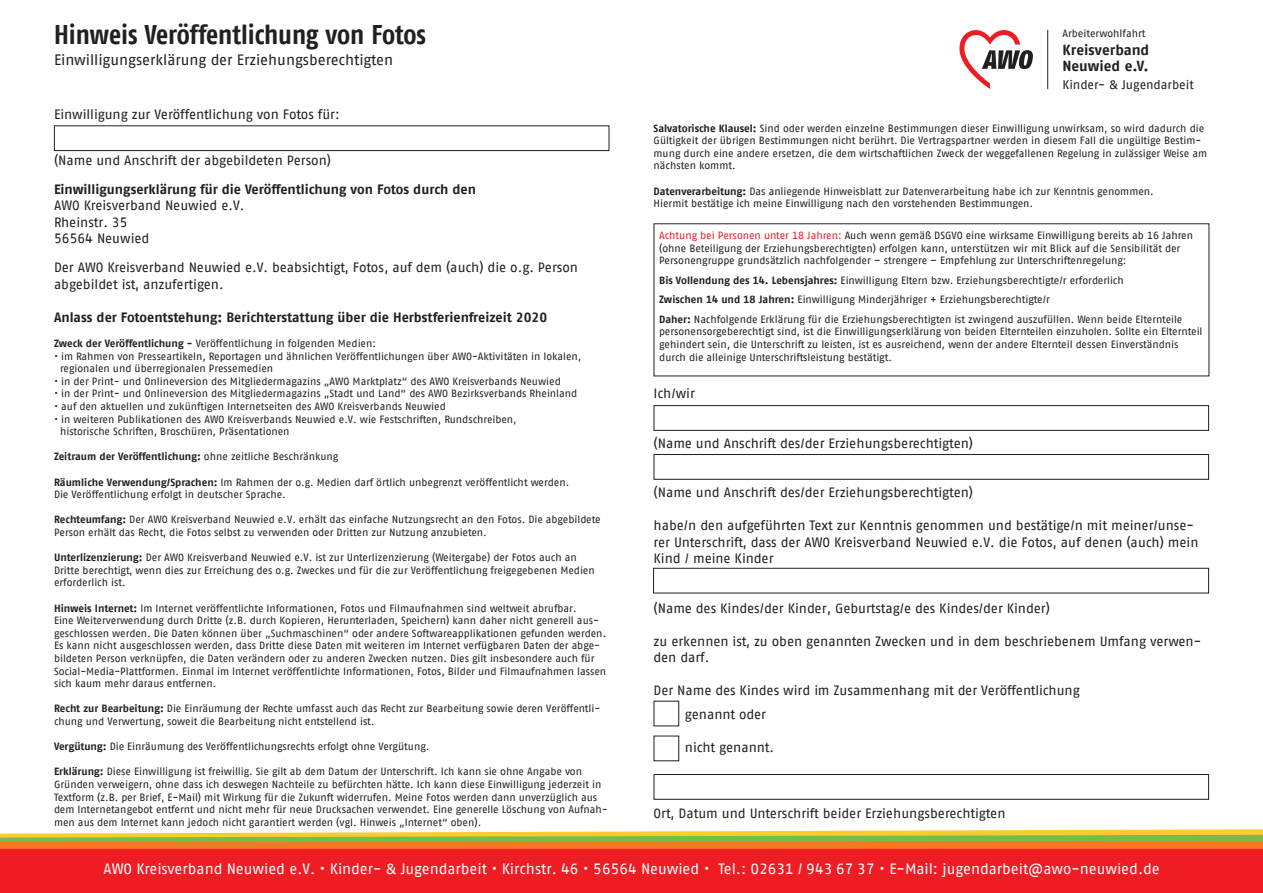
<style>
.page{position:relative;width:1263px;height:893px;background:#fff}
.page>*{position:absolute;margin:0;border:0;box-sizing:border-box;transform-origin:0 0}
.t1{font:700 27px "AWO Fago Cond";letter-spacing:-.005em;color:#231f20}
.t2{font:15px "AWO Fago Office";color:#fff}
.t3{font:15px "AWO Fago Office";color:#231f20}
.t4{font:700 14.55px/16.2px "AWO Fago Office";color:#231f20}
.t5{font:13.5px/16.5px "AWO Fago Office";color:#231f20}
.t6{font:700 13.5px "AWO Fago Office";letter-spacing:-.005em;color:#231f20}
.t7{font:12.45px "AWO Fago Office";letter-spacing:-.005em;color:#231f20}
.t8{font:10.5px/12.6px "AWO Fago Office";color:#231f20}
.t9{font:700 10.5px "AWO Fago Office";letter-spacing:-.005em;color:#231f20}
.s1{font-weight:700}
.s2{font-weight:400}
.s3{color:#ee1d23}
</style>
<div class="page">
<div style="left:0;top:836px;width:1263px;height:57px;background:#ee1d23"></div>
<svg style="left:0;top:829px;width:1263px;height:20px;background:#d5ae4b"></svg>
<div style="left:654px;top:405px;width:555px;height:26px;border:1px solid #231f20"></div>
<div style="left:654px;top:454px;width:555px;height:26px;border:1px solid #231f20"></div>
<div style="left:653px;top:568px;width:556px;height:25px;border:1px solid #231f20"></div>
<div style="left:654px;top:774px;width:555px;height:26px;border:1px solid #231f20"></div>
<div style="left:54px;top:125px;width:555px;height:26px;border:1px solid #231f20"></div>
<svg style="left:959px;top:30px;width:74px;height:59px"></svg>
<hr style="left:1047px;top:30px;width:1px;height:59px;background:#231f20">
<p class="t1" style="left:54px;top:19px;width:373px">Hinweis Veröffentlichung von Fotos</p>
<p class="t3" style="left:54px;top:52px;width:341px">Einwilligungserklärung der Erziehungsberechtigten</p>
<p class="t5" style="left:54px;top:106px;width:287px">Einwilligung zur Veröffentlichung von Fotos für:</p>
<p class="t5" style="left:54px;top:151px;width:279px">(Name und Anschrift der abgebildeten Person)</p>
<p class="t6" style="left:54px;top:181px;width:424px">Einwilligungserklärung für die Veröffentlichung von Fotos durch den</p>
<p class="t5" style="left:54px;top:197px;width:192px">AWO Kreisverband Neuwied e.V.</p>
<p class="t5" style="left:54px;top:214px;width:75px">Rheinstr. 35</p>
<p class="t5" style="left:54px;top:230px;width:97px">56564 Neuwied</p>
<p class="t5" style="left:54px;top:259px;width:526px">Der AWO Kreisverband Neuwied e.V. beabsichtigt, Fotos, auf dem (auch) die o.g. Person abgebildet ist, anzufertigen.</p>
<p class="t6" style="left:54px;top:309px;width:495px">Anlass der Fotoentstehung: Berichterstattung über die Herbstferienfreizeit 2020</p>
<p class="t8" style="left:54px;top:337px;width:323px"><span class="s1">Zweck der Veröffentlichung -</span> Veröffentlichung in folgenden Medien:</p>
<p class="t8" style="left:54px;top:349px;width:529px">• im Rahmen von Presseartikeln, Reportagen und ähnlichen Veröffentlichungen über AWO-Aktivitäten in lokalen,</p>
<p class="t8" style="left:60px;top:362px;width:215px">regionalen und überregionalen Pressemedien</p>
<p class="t8" style="left:54px;top:375px;width:508px">• in der Print- und Onlineversion des Mitgliedermagazins „AWO Marktplatz“ des AWO Kreisverbands Neuwied</p>
<p class="t8" style="left:54px;top:387px;width:525px">• in der Print- und Onlineversion des Mitgliedermagazins „Stadt und Land“ des AWO Bezirksverbands Rheinland</p>
<p class="t8" style="left:54px;top:400px;width:393px">• auf den aktuellen und zukünftigen Internetseiten des AWO Kreisverbands Neuwied</p>
<p class="t8" style="left:54px;top:412px;width:464px">• in weiteren Publikationen des AWO Kreisverbands Neuwied e.V. wie Festschriften, Rundschreiben,</p>
<p class="t8" style="left:60px;top:425px;width:231px">historische Schriften, Broschüren, Präsentationen</p>
<p class="t9" style="left:54px;top:451px;width:286px">Zeitraum der Veröffentlichung: <span class="s2">ohne zeitliche Beschränkung</span></p>
<p class="t8" style="left:54px;top:475px;width:517px"><span class="s1">Räumliche Verwendung/Sprachen:</span> Im Rahmen der o.g. Medien darf örtlich unbegrenzt veröffentlicht werden.</p>
<p class="t8" style="left:54px;top:488px;width:233px">Die Veröffentlichung erfolgt in deutscher Sprache.</p>
<p class="t8" style="left:54px;top:513px;width:548px"><span class="s1">Rechteumfang:</span> Der AWO Kreisverband Neuwied e.V. erhält das einfache Nutzungsrecht an den Fotos. Die abgebildete<br>Person erhält das Recht, die Fotos selbst zu verwenden oder Dritten zur Nutzung anzubieten.</p>
<p class="t8" style="left:54px;top:551px;width:542px"><span class="s1">Unterlizenzierung:</span> Der AWO Kreisverband Neuwied e.V. ist zur Unterlizenzierung (Weitergabe) der Fotos auch an<br>Dritte berechtigt, wenn dies zur Erreichung des o.g. Zweckes und für die zur Veröffentlichung freigegebenen Medien erforderlich ist.</p>
<p class="t8" style="left:54px;top:601px;width:524px"><span class="s1">Hinweis Internet:</span> Im Internet veröffentlichte Informationen, Fotos und Filmaufnahmen sind weltweit abrufbar.</p>
<p class="t8" style="left:54px;top:614px;width:554px">Eine Weiterverwendung durch Dritte (z.B. durch Kopieren, Herunterladen, Speichern) kann daher nicht generell aus&shy;geschlossen werden. Die Daten können über „Suchmaschinen“ oder andere Softwareapplikationen gefunden werden.<br>Es kann nicht ausgeschlossen werden, dass Dritte diese Daten mit weiteren im Internet verfügbaren Daten der abge&shy;bildeten Person verknüpfen, die Daten verändern oder zu anderen Zwecken nutzen. Dies gilt insbesondere auch für Social-Media-Plattformen. Einmal im Internet veröffentlichte Informationen, Fotos, Bilder und Filmaufnahmen lassen sich kaum mehr daraus entfernen.</p>
<p class="t8" style="left:54px;top:702px;width:548px"><span class="s1">Recht zur Bearbeitung:</span> Die Einräumung der Rechte umfasst auch das Recht zur Bearbeitung sowie deren Veröffentli&shy;chung und Verwertung, soweit die Bearbeitung nicht entstellend ist.</p>
<p class="t8" style="left:54px;top:740px;width:377px"><span class="s1">Vergütung:</span> Die Einräumung des Veröffentlichungsrechts erfolgt ohne Vergütung.</p>
<p class="t8" style="left:54px;top:765px;width:555px"><span class="s1">Erklärung:</span> Diese Einwilligung ist freiwillig. Sie gilt ab dem Datum der Unterschrift. Ich kann sie ohne Angabe von Gründen verweigern, ohne dass ich deswegen Nachteile zu befürchten hätte. Ich kann diese Einwilligung jederzeit in Textform (z.B. per Brief, E-Mail) mit Wirkung für die Zukunft widerrufen. Meine Fotos werden dann unverzüglich aus dem Internetangebot entfernt und nicht mehr für neue Drucksachen verwendet. Eine generelle Löschung von Aufnah&shy;men aus dem Internet kann jedoch nicht garantiert werden (vgl. Hinweis „Internet“ oben).</p>
<p class="t8" style="left:1062px;top:27px;width:84px">Arbeiterwohlfahrt</p>
<p class="t4" style="left:1062px;top:42px;width:88px">Kreisverband<br>Neuwied e.V.</p>
<p class="t7" style="left:1062px;top:78px;width:133px">Kinder- &amp; Jugendarbeit</p>
<p class="t8" style="left:654px;top:121px;width:555px"><span class="s1">Salvatorische Klausel:</span> Sind oder werden einzelne Bestimmungen dieser Einwilligung unwirksam, so wird dadurch die Gültigkeit der übrigen Bestimmungen nicht berührt. Die Vertragspartner werden in diesem Fall die ungültige Bestim&shy;mung durch eine andere ersetzen, die dem wirtschaftlichen Zweck der weggefallenen Regelung in zulässiger Weise am nächsten kommt.</p>
<p class="t8" style="left:654px;top:184px;width:502px"><span class="s1">Datenverarbeitung:</span> Das anliegende Hinweisblatt zur Datenverarbeitung habe ich zur Kenntnis genommen.</p>
<p class="t8" style="left:654px;top:197px;width:381px">Hiermit bestätige ich meine Einwilligung nach den vorstehenden Bestimmungen.</p>
<p class="t8" style="left:659px;top:229px;width:535px"><span class="s3">Achtung bei Personen unter 18 Jahren:</span> Auch wenn gemäß DSGVO eine wirksame Einwilligung bereits ab 16 Jahren (ohne Beteiligung der Erziehungsberechtigten) erfolgen kann, unterstützen wir mit Blick auf die Sensibilität der<br>Personengruppe grundsätzlich nachfolgender – strengere – Empfehlung zur Unterschriftenregelung:</p>
<p class="t8" style="left:659px;top:274px;width:466px"><span class="s1">Bis Vollendung des 14. Lebensjahres:</span> Einwilligung Eltern bzw. Erziehungsberechtigte/r erforderlich</p>
<p class="t8" style="left:659px;top:293px;width:392px"><span class="s1">Zwischen 14 und 18 Jahren:</span> Einwilligung Minderjähriger + Erziehungsberechtigte/r</p>
<p class="t8" style="left:659px;top:313px;width:545px"><span class="s1">Daher:</span> Nachfolgende Erklärung für die Erziehungsberechtigten ist zwingend auszufüllen. Wenn beide Elternteile personensorgeberechtigt sind, ist die Einwilligungserklärung von beiden Elternteilen einzuholen. Sollte ein Elternteil gehindert sein, die Unterschrift zu leisten, ist es ausreichend, wenn der andere Elternteil dessen Einverständnis durch die alleinige Unterschriftsleistung bestätigt.</p>
<p class="t5" style="left:654px;top:385px;width:43px">Ich/wir</p>
<p class="t5" style="left:654px;top:435px;width:321px">(Name und Anschrift des/der Erziehungsberechtigten)</p>
<p class="t5" style="left:654px;top:484px;width:321px">(Name und Anschrift des/der Erziehungsberechtigten)</p>
<p class="t5" style="left:654px;top:517px;width:546px">habe/n den aufgeführten Text zur Kenntnis genommen und bestätige/n mit meiner/unse&shy;rer Unterschrift, dass der AWO Kreisverband Neuwied e.V. die Fotos, auf denen (auch) mein<br>Kind / meine Kinder</p>
<p class="t5" style="left:654px;top:600px;width:398px">(Name des Kindes/der Kinder, Geburtstag/e des Kindes/der Kinder)</p>
<p class="t5" style="left:654px;top:633px;width:549px">zu erkennen ist, zu oben genannten Zwecken und in dem beschriebenem Umfang verwen&shy;den darf.</p>
<p class="t5" style="left:654px;top:682px;width:428px">Der Name des Kindes wird im Zusammenhang mit der Veröffentlichung</p>
<p class="t5" style="left:685px;top:706px;width:83px">genannt oder</p>
<p class="t5" style="left:685px;top:739px;width:91px">nicht genannt.</p>
<p class="t5" style="left:654px;top:805px;width:353px">Ort, Datum und Unterschrift beider Erziehungsberechtigten</p>
<p class="t2" style="left:103px;top:860px;width:1058px">AWO Kreisverband Neuwied e.V. • Kinder- &amp; Jugendarbeit • Kirchstr. 46 • 56564 Neuwied • Tel.: 02631 / 943 67 37 • E-Mail: jugendarbeit@awo-neuwied.de</p>
</div>
